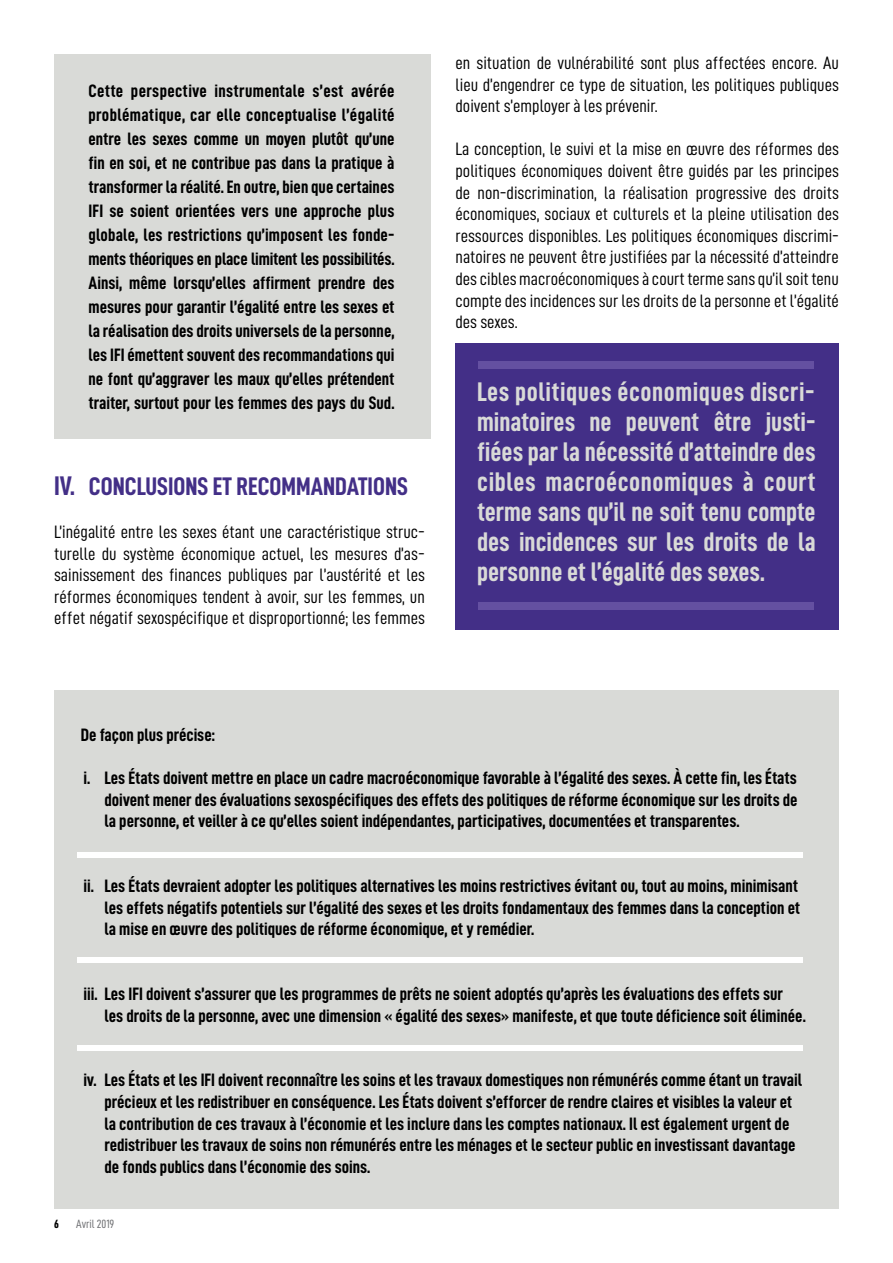
<style>
.page{position:relative;width:893px;height:1263px;background:#fff}
.page>*{position:absolute;margin:0;border:0;box-sizing:border-box;transform-origin:0 0}
.t1{font:27px/30px "D DIN Condensed Bold";color:#d9dad7;text-align:justify}
.t2{font:25.5px "D DIN Condensed Bold";color:#432f87}
.t3{font:18px/24px "D DIN Condensed Bold";color:#000;text-align:justify}
.t4{font:18px/21.6px "D DIN Condensed";color:#000;text-align:justify}
.t5{font:12px "D DIN Condensed";color:#6d6e71}
.t6{font:12px "D DIN Condensed Bold";color:#000}
.s1{font-size:27px}
</style>
<div class="page">
<div style="left:455px;top:344px;width:384px;height:286px;background:#432f87"></div>
<div style="left:478px;top:362px;width:336px;height:7px;background:#6450a1"></div>
<div style="left:478px;top:603px;width:336px;height:7px;background:#6450a1"></div>
<div style="left:54px;top:54px;width:376px;height:384px;background:#d9dad7"></div>
<div style="left:54px;top:690px;width:785px;height:519px;background:#d9dad7"></div>
<div style="left:78px;top:852px;width:725px;height:5px;background:#fff"></div>
<div style="left:78px;top:957px;width:725px;height:6px;background:#fff"></div>
<div style="left:78px;top:1045px;width:725px;height:6px;background:#fff"></div>
<p class="t3" style="left:88px;top:78px;width:308px">Cette perspective instrumentale s’est avérée problématique, car elle conceptualise l’égalité entre les sexes comme un moyen plutôt qu’une fin en soi, et ne contribue pas dans la pratique à transformer la réalité. En outre, bien que certaines IFI se soient orientées vers une approche plus globale, les restrictions qu’imposent les fonde&shy;ments théoriques en place limitent les possibilités.<br>Ainsi, même lorsqu’elles affirment prendre des mesures pour garantir l’égalité entre les sexes et la réalisation des droits universels de la personne, les IFI émettent souvent des recommandations qui ne font qu’aggraver les maux qu’elles prétendent traiter, surtout pour les femmes des pays du Sud.</p>
<h2 class="t2" style="left:54px;top:472px;width:355px"><span class="s1">IV.</span> CONCLUSIONS ET RECOMMANDATIONS</h2>
<p class="t4" style="left:54px;top:521px;width:372px">L’inégalité entre les sexes étant une caractéristique struc&shy;turelle du système économique actuel, les mesures d’as&shy;sainissement des finances publiques par l’austérité et les réformes économiques tendent à avoir, sur les femmes, un effet négatif sexospécifique et disproportionné; les femmes</p>
<p class="t4" style="left:456px;top:52px;width:385px">en situation de vulnérabilité sont plus affectées encore. Au lieu d’engendrer ce type de situation, les politiques publiques doivent s’employer à les prévenir.</p>
<p class="t4" style="left:456px;top:138px;width:385px">La conception, le suivi et la mise en œuvre des réformes des politiques économiques doivent être guidés par les principes de non-discrimination, la réalisation progressive des droits économiques, sociaux et culturels et la pleine utilisation des ressources disponibles. Les politiques économiques discrimi&shy;natoires ne peuvent être justifiées par la nécessité d’atteindre des cibles macroéconomiques à court terme sans qu’il soit tenu compte des incidences sur les droits de la personne et l’égalité des sexes.</p>
<p class="t1" style="left:477px;top:377px;width:340px">Les politiques économiques discri&shy;minatoires ne peuvent être justi&shy;fiées par la nécessité d’atteindre des cibles macroéconomiques à court terme sans qu’il ne soit tenu compte des incidences sur les droits de la personne et l’égalité des sexes.</p>
<p class="t3" style="left:81px;top:722px;width:136px">De façon plus précise:</p>
<p class="t3" style="left:105px;top:767px;width:695px;line-height:21.6px;text-indent:-21px">i. Les États doivent mettre en place un cadre macroéconomique favorable à l’égalité des sexes. À cette fin, les États doivent mener des évaluations sexospécifiques des effets des politiques de réforme économique sur les droits de la personne, et veiller à ce qu’elles soient indépendantes, participatives, documentées et transparentes.</p>
<p class="t3" style="left:105px;top:875px;width:697px;line-height:21.6px;text-indent:-21px">ii. Les États devraient adopter les politiques alternatives les moins restrictives évitant ou, tout au moins, minimisant les effets négatifs potentiels sur l’égalité des sexes et les droits fondamentaux des femmes dans la conception et la mise en œuvre des politiques de réforme économique, et y remédier.</p>
<p class="t3" style="left:105px;top:983px;width:703px;line-height:21.6px;text-indent:-21px">iii. Les IFI doivent s’assurer que les programmes de prêts ne soient adoptés qu’après les évaluations des effets sur les droits de la personne, avec une dimension « égalité des sexes» manifeste, et que toute déficience soit éliminée.</p>
<p class="t3" style="left:105px;top:1069px;width:699px;line-height:21.6px;text-align:left;text-indent:-21px">iv. Les États et les IFI doivent reconnaître les soins et les travaux domestiques non rémunérés comme étant un travail précieux et les redistribuer en conséquence. Les États doivent s’efforcer de rendre claires et visibles la valeur et la contribution de ces travaux à l’économie et les inclure dans les comptes nationaux. Il est également urgent de redistribuer les travaux de soins non rémunérés entre les ménages et le secteur public en investissant davantage de fonds publics dans l’économie des soins.</p>
<p class="t6" style="left:54px;top:1217px;width:6px">6</p>
<p class="t5" style="left:76px;top:1217px;width:40px">Avril 2019</p>
</div>
